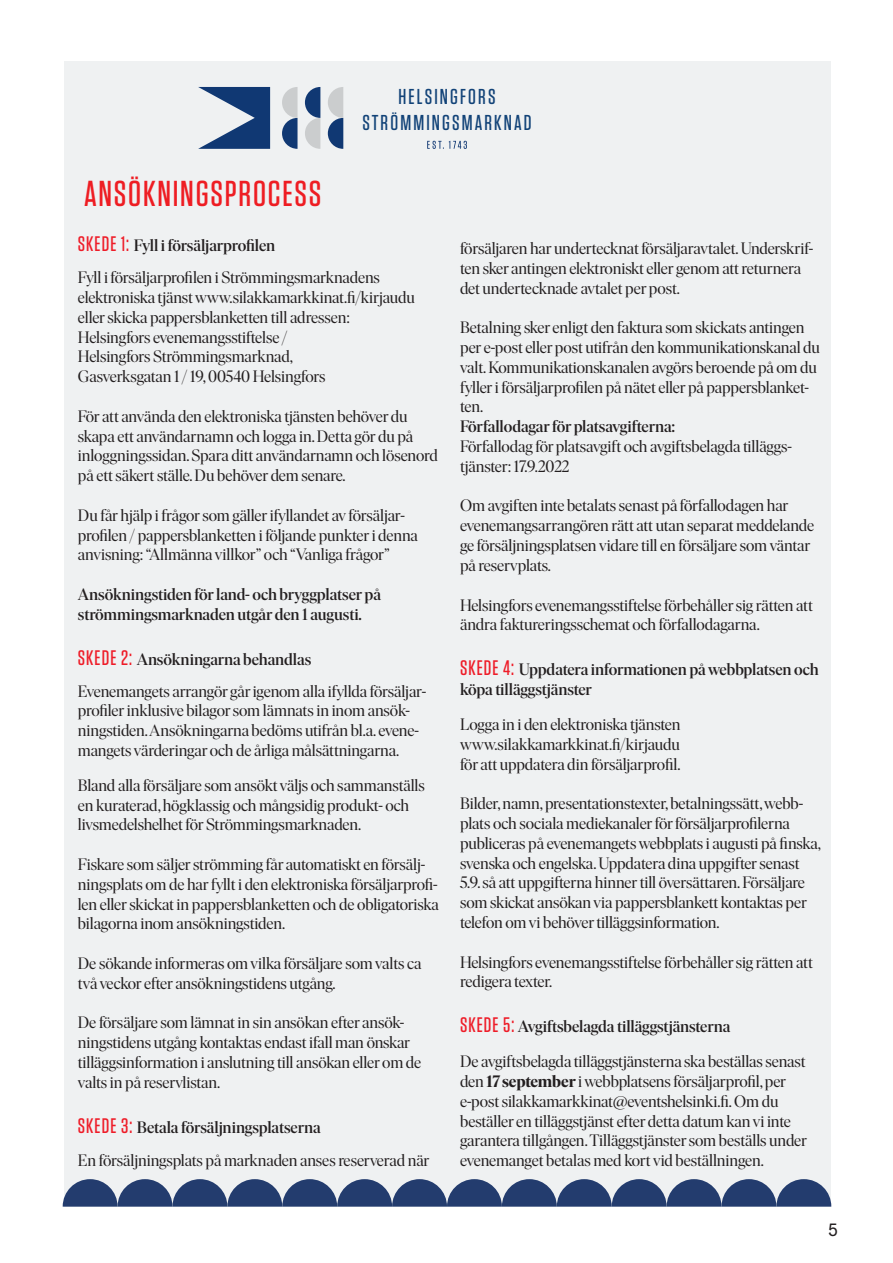
<style>
.page{position:relative;width:893px;height:1263px;background:#fff}
.page>*{position:absolute;margin:0;border:0;box-sizing:border-box;transform-origin:0 0}
.t1{font:500 36px "Tungsten";letter-spacing:.05em;color:#ee1d23}
.t2{font:500 21.6px "Tungsten";letter-spacing:.1em;color:#124378}
.t3{font:18px "Helsinki Grotesk";color:#231f20}
.t4{font:16.5px/19.8px "Ivar Display";letter-spacing:-.005em;color:#231f20}
.t5{font:500 16.5px/19.8px "Ivar Display";letter-spacing:-.005em;color:#231f20}
.s1{font-family:"Tungsten";font-size:21px;color:#ee1c28}
.s2{font-weight:700}
</style>
<div class="page">
<div style="left:64px;top:61px;width:766px;height:1145px;background:#eff1f2"></div>
<svg style="left:63px;top:1179px;width:768px;height:27px"></svg>
<svg style="left:427px;top:141px;width:40px;height:8px"></svg>
<svg style="left:282px;top:87px;width:16px;height:62px"></svg>
<svg style="left:328px;top:87px;width:15px;height:62px"></svg>
<svg style="left:305px;top:87px;width:15px;height:62px"></svg>
<svg style="left:198px;top:87px;width:72px;height:62px"></svg>
<p class="t2" style="left:399px;top:85px;width:98px">HELSINGFORS</p>
<p class="t2" style="left:362px;top:111px;width:171px">STRÖMMINGSMARKNAD</p>
<p class="t1" style="left:84px;top:175px;width:239px">ANSÖKNINGSPROCESS</p>
<p class="t5" style="left:78px;top:236px;width:199px"><span class="s1">SKEDE 1:</span> Fyll i försäljarprofilen</p>
<p class="t4" style="left:78px;top:268px;width:339px">Fyll i försäljarprofilen i Strömmingsmarknadens elektroniska tjänst www.silakkamarkkinat.fi/kirjaudu eller skicka pappersblanketten till adressen:<br>Helsingfors evenemangsstiftelse /<br>Helsingfors Strömmingsmarknad,<br>Gasverksgatan 1 / 19, 00540 Helsingfors</p>
<p class="t4" style="left:78px;top:407px;width:361px">För att använda den elektroniska tjänsten behöver du skapa ett användarnamn och logga in. Detta gör du på inloggningssidan. Spara ditt användarnamn och lösenord på ett säkert ställe. Du behöver dem senare.</p>
<p class="t4" style="left:78px;top:506px;width:341px">Du får hjälp i frågor som gäller ifyllandet av försäljar&shy;profilen / pappersblanketten i följande punkter i denna anvisning: “Allmänna villkor” och “Vanliga frågor”</p>
<p class="t5" style="left:78px;top:585px;width:304px">Ansökningstiden för land- och bryggplatser på strömmingsmarknaden utgår den 1 augusti.</p>
<p class="t5" style="left:78px;top:650px;width:235px"><span class="s1">SKEDE 2:</span> Ansökningarna behandlas</p>
<p class="t4" style="left:78px;top:681px;width:350px">Evenemangets arrangör går igenom alla ifyllda försäljar&shy;profiler inklusive bilagor som lämnats in inom ansök&shy;ningstiden. Ansökningarna bedöms utifrån bl.a. evene&shy;mangets värderingar och de årliga målsättningarna.</p>
<p class="t4" style="left:78px;top:776px;width:348px">Bland alla försäljare som ansökt väljs och sammanställs en kuraterad, högklassig och mångsidig produkt- och livsmedelshelhet för Strömmingsmarknaden.</p>
<p class="t4" style="left:78px;top:855px;width:362px">Fiskare som säljer strömming får automatiskt en försälj&shy;ningsplats om de har fyllt i den elektroniska försäljarprofi&shy;len eller skickat in pappersblanketten och de obligatoriska bilagorna inom ansökningstiden.</p>
<p class="t4" style="left:78px;top:954px;width:345px">De sökande informeras om vilka försäljare som valts ca två veckor efter ansökningstidens utgång.</p>
<p class="t4" style="left:78px;top:1013px;width:345px">De försäljare som lämnat in sin ansökan efter ansök&shy;ningstidens utgång kontaktas endast ifall man önskar tilläggsinformation i anslutning till ansökan eller om de valts in på reservlistan.</p>
<p class="t5" style="left:78px;top:1118px;width:244px"><span class="s1">SKEDE 3:</span> Betala försäljningsplatserna</p>
<p class="t4" style="left:78px;top:1151px;width:353px">En försäljningsplats på marknaden anses reserverad när</p>
<p class="t4" style="left:460px;top:239px;width:355px">försäljaren har undertecknat försäljaravtalet. Underskrif&shy;ten sker antingen elektroniskt eller genom att returnera det undertecknade avtalet per post.</p>
<p class="t4" style="left:460px;top:318px;width:361px">Betalning sker enligt den faktura som skickats antingen per e-post eller post utifrån den kommunikationskanal du valt. Kommunikationskanalen avgörs beroende på om du fyller i försäljarprofilen på nätet eller på pappersblanket&shy;ten.</p>
<p class="t5" style="left:460px;top:417px;width:217px">Förfallodagar för platsavgifterna:</p>
<p class="t4" style="left:460px;top:437px;width:333px">Förfallodag för platsavgift och avgiftsbelagda tilläggs&shy;tjänster: 17.9.2022</p>
<p class="t4" style="left:460px;top:496px;width:356px">Om avgiften inte betalats senast på förfallodagen har evenemangsarrangören rätt att utan separat meddelande ge försäljningsplatsen vidare till en försäljare som väntar på reservplats.</p>
<p class="t4" style="left:460px;top:595px;width:354px">Helsingfors evenemangsstiftelse förbehåller sig rätten att ändra faktureringsschemat och förfallodagarna.</p>
<p class="t5" style="left:460px;top:660px;width:360px"><span class="s1">SKEDE 4:</span> Uppdatera informationen på webbplatsen och köpa tilläggstjänster</p>
<p class="t4" style="left:460px;top:715px;width:222px;text-align:justify">Logga in i den elektroniska tjänsten www.silakkamarkkinat.fi/kirjaudu för att uppdatera din försäljarprofil.</p>
<p class="t4" style="left:460px;top:794px;width:362px">Bilder, namn, presentationstexter, betalningssätt, webb&shy;plats och sociala mediekanaler för försäljarprofilerna publiceras på evenemangets webbplats i augusti på finska, svenska och engelska. Uppdatera dina uppgifter senast 5.9. så att uppgifterna hinner till översättaren. Försäljare som skickat ansökan via pappersblankett kontaktas per telefon om vi behöver tilläggsinformation.</p>
<p class="t4" style="left:460px;top:952px;width:354px">Helsingfors evenemangsstiftelse förbehåller sig rätten att redigera texter.</p>
<p class="t5" style="left:460px;top:1017px;width:272px"><span class="s1">SKEDE 5:</span> Avgiftsbelagda tilläggstjänsterna</p>
<p class="t4" style="left:460px;top:1052px;width:348px">De avgiftsbelagda tilläggstjänsterna ska beställas senast den <span class="s2">17 september</span> i webbplatsens försäljarprofil, per e-post silakkamarkkinat@eventshelsinki.fi. Om du beställer en tilläggstjänst efter detta datum kan vi inte garantera tillgången. Tilläggstjänster som beställs under evenemanget betalas med kort vid beställningen.</p>
<p class="t3" style="left:828px;top:1218px;width:11px">5</p>
</div>
